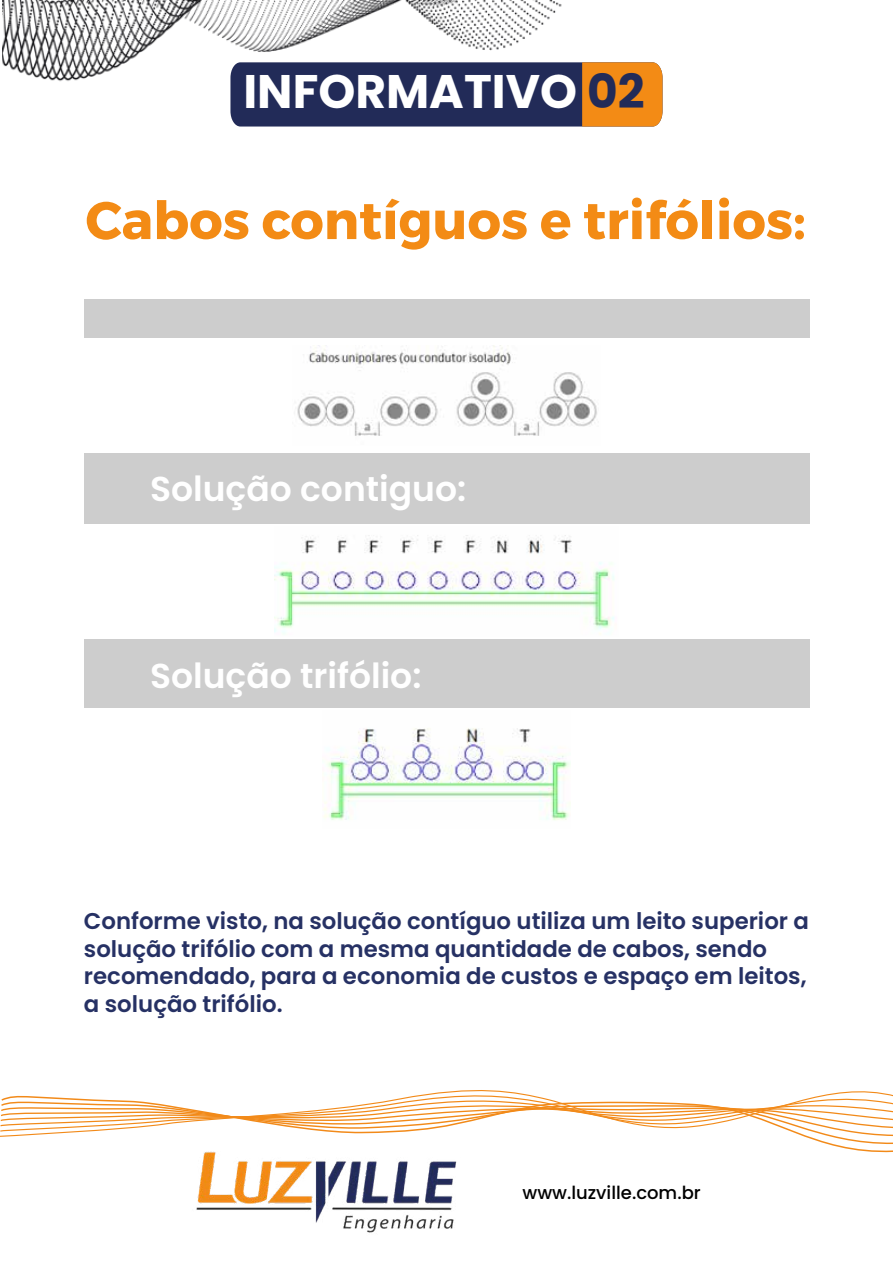
<style>
.page{position:relative;width:893px;height:1263px;background:#fff}
.page>*{position:absolute;margin:0;border:0;box-sizing:border-box;transform-origin:0 0}
.t1{font:700 52.5px "Montserrat";color:#f38b15}
.t2{font:700 47.1px "Poppins";color:#fff}
.t3{font:600 34.5px "Poppins";color:#fff}
.t4{font:600 22.8px/27.5px "Poppins";color:#263164}
.t5{font:500 18px "Poppins";color:#000}
.s1{color:#222b58}
</style>
<div class="page">
<img style="left:2px;top:0;width:560px;height:82px">
<svg style="left:230px;top:62px;width:432px;height:65px;background:#4b3f4e"></svg>
<img style="left:196px;top:1155px;width:261px;height:78px">
<div style="left:84px;top:299px;width:725px;height:409px;background:#cdcdcd"></div>
<div style="left:62px;top:338px;width:772px;height:115px;background:#fff"></div>
<div style="left:62px;top:524px;width:772px;height:115px;background:#fff"></div>
<svg style="left:0;top:1090px;width:893px;height:47px"></svg>
<img style="left:297px;top:345px;width:300px;height:91px">
<img style="left:274px;top:535px;width:340px;height:99px">
<img style="left:324px;top:728px;width:246px;height:92px">
<h2 class="t2" style="left:243px;top:64px;width:403px">INFORMATIVO <span class="s1">02</span></h2>
<h1 class="t1" style="left:86px;top:178px;width:722px">Cabos contíguos e trifólios:</h1>
<h3 class="t3" style="left:150px;top:469px;width:318px">Solução contiguo:</h3>
<h3 class="t3" style="left:150px;top:656px;width:273px">Solução trifólio:</h3>
<p class="t4" style="left:84px;top:908px;width:727px">Conforme visto, na solução contíguo utiliza um leito superior a solução trifólio com a mesma quantidade de cabos, sendo recomendado, para a economia de custos e espaço em leitos, a solução trifólio.</p>
<p class="t5" style="left:522px;top:1182px;width:180px">www.luzville.com.br</p>
</div>
